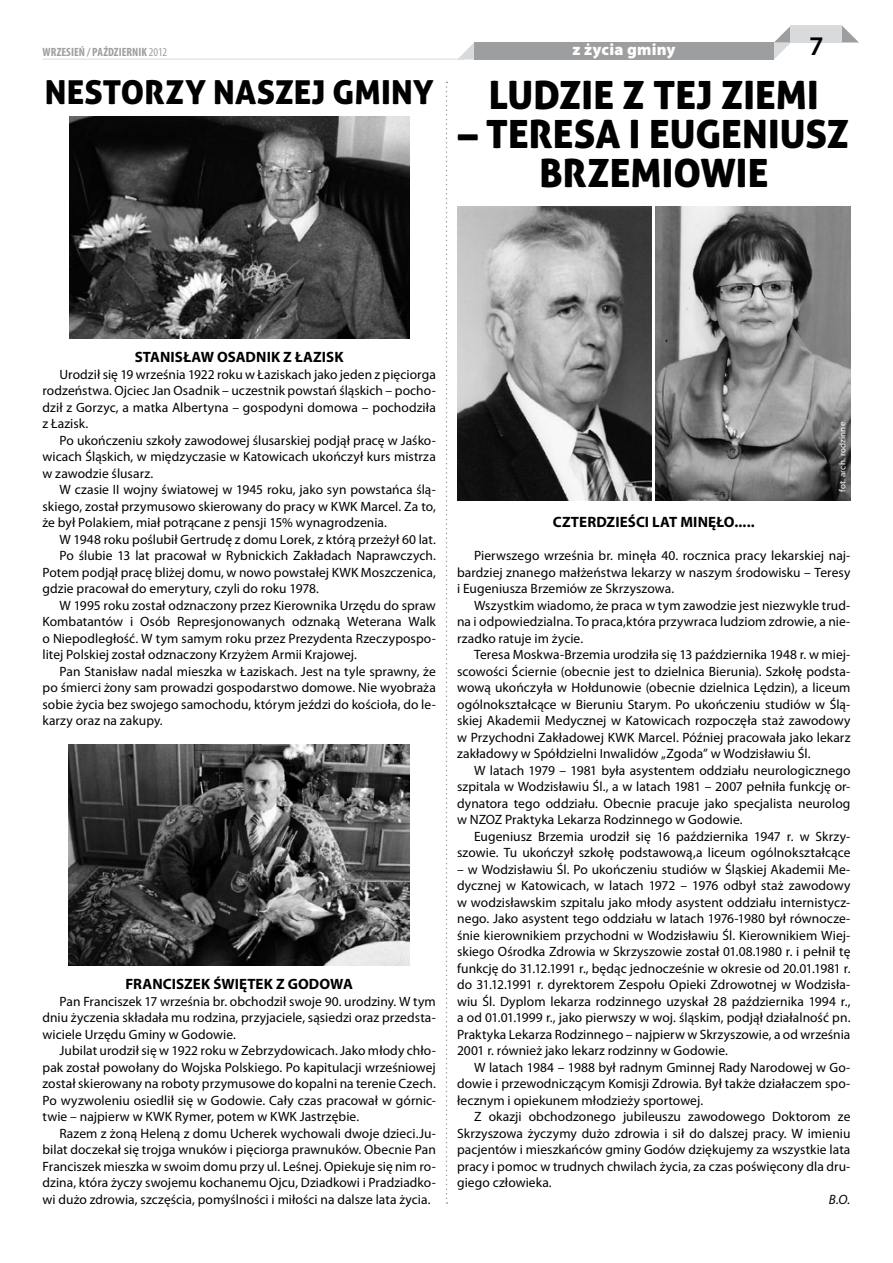
<style>
.page{position:relative;width:893px;height:1263px;background:#fff}
.page>*{position:absolute;margin:0;border:0;box-sizing:border-box;transform-origin:0 0}
.t1{font:39px/39px "Aller Display";letter-spacing:.005em;color:#000;text-align:center}
.t2{font:33px "Aller Display";letter-spacing:.005em;color:#000}
.t3{font:600 27px "Myriad Pro";color:#000}
.t4{font:900 16.5px "Myriad Pro";letter-spacing:.015em;color:#fff}
.t5{font:700 15px "Myriad Pro";letter-spacing:.005em;color:#000}
.t6{font:13.5px/16.5px "Myriad Pro";letter-spacing:.005em;color:#000;text-align:justify}
.t7{font:italic 13.5px "Myriad Pro";color:#000}
.t8{font:700 condensed 12px "Myriad Pro";letter-spacing:.005em;color:#9c9e9f}
.t9{font:9px "Myriad Pro";letter-spacing:.015em;color:#fff}
.s1{font-weight:400}
</style>
<div class="page">
<div style="left:474px;top:43px;width:300px;height:17px;background:#9c9e9f"></div>
<svg style="left:774px;top:26px;width:17px;height:33px"></svg>
<svg style="left:457px;top:43px;width:17px;height:17px"></svg>
<svg style="left:842px;top:26px;width:17px;height:17px"></svg>
<div style="left:791px;top:26px;width:51px;height:17px;background:#d9dadb"></div>
<hr style="left:43px;top:59px;width:421px;height:1px;background:#d9dadb">
<img style="left:69px;top:744px;width:340px;height:221px">
<img style="left:69px;top:117px;width:340px;height:221px">
<svg style="left:446px;top:82px;width:1px;height:1122px"></svg>
<img style="left:457px;top:206px;width:195px;height:294px">
<img style="left:656px;top:206px;width:194px;height:294px">
<p class="t8" style="left:43px;top:44px;width:126px">WRZESIEŃ / PAŹDZIERNIK <span class="s1">2012</span></p>
<h2 class="t2" style="left:45px;top:71px;width:390px">NESTORZY NASZEJ GMINY</h2>
<p class="t4" style="left:572px;top:40px;width:105px">z życia gminy</p>
<h3 class="t3" style="left:809px;top:29px;width:16px">7</h3>
<h1 class="t1" style="left:489px;top:75px;width:332px">LUDZIE Z TEJ ZIEMI</h1>
<h1 class="t1" style="left:458px;top:114px;width:393px">– TERESA I EUGENIUSZ<br>BRZEMIOWIE</h1>
<p class="t5" style="left:135px;top:347px;width:210px">STANISŁAW OSADNIK Z ŁAZISK</p>
<p class="t6" style="left:43px;top:366px;width:395px;text-indent:17px">Urodził się 19 września 1922 roku w Łaziskach jako jeden z pięciorga rodzeństwa. Ojciec Jan Osadnik – uczestnik powstań śląskich – pocho&shy;dził z Gorzyc, a matka Albertyna – gospodyni domowa – pochodziła z Łazisk.</p>
<p class="t6" style="left:43px;top:432px;width:395px;text-indent:17px">Po ukończeniu szkoły zawodowej ślusarskiej podjął pracę w Jaśko&shy;wicach Śląskich, w międzyczasie w Katowicach ukończył kurs mistrza w zawodzie ślusarz.</p>
<p class="t6" style="left:43px;top:481px;width:395px;text-indent:17px">W czasie II wojny światowej w 1945 roku, jako syn powstańca ślą&shy;skiego, został przymusowo skierowany do pracy w KWK Marcel. Za to, że był Polakiem, miał potrącane z pensji 15% wynagrodzenia.</p>
<p class="t6" style="left:60px;top:531px;width:378px">W 1948 roku poślubił Gertrudę z domu Lorek, z którą przeżył 60 lat.</p>
<p class="t6" style="left:60px;top:547px;width:378px">Po ślubie 13 lat pracował w Rybnickich Zakładach Naprawczych.</p>
<p class="t6" style="left:43px;top:564px;width:395px">Potem podjął pracę bliżej domu, w nowo powstałej KWK Moszczenica,</p>
<p class="t6" style="left:43px;top:580px;width:278px">gdzie pracował do emerytury, czyli do roku 1978.</p>
<p class="t6" style="left:60px;top:597px;width:378px">W 1995 roku został odznaczony przez Kierownika Urzędu do spraw</p>
<p class="t6" style="left:43px;top:613px;width:395px">Kombatantów i Osób Represjonowanych odznaką Weterana Walk</p>
<p class="t6" style="left:43px;top:630px;width:395px">o Niepodległość. W tym samym roku przez Prezydenta Rzeczypospo-</p>
<p class="t6" style="left:43px;top:646px;width:316px">litej Polskiej został odznaczony Krzyżem Armii Krajowej.</p>
<p class="t6" style="left:60px;top:663px;width:378px">Pan Stanisław nadal mieszka w Łaziskach. Jest na tyle sprawny, że</p>
<p class="t6" style="left:43px;top:679px;width:395px">po śmierci żony sam prowadzi gospodarstwo domowe. Nie wyobraża</p>
<p class="t6" style="left:43px;top:696px;width:395px">sobie życia bez swojego samochodu, którym jeździ do kościoła, do le-</p>
<p class="t6" style="left:43px;top:712px;width:122px">karzy oraz na zakupy.</p>
<p class="t5" style="left:125px;top:974px;width:229px">FRANCISZEK ŚWIĘTEK Z GODOWA</p>
<p class="t6" style="left:43px;top:993px;width:395px;text-indent:17px">Pan Franciszek 17 września br. obchodził swoje 90. urodziny. W tym dniu życzenia składała mu rodzina, przyjaciele, sąsiedzi oraz przedsta&shy;wiciele Urzędu Gminy w Godowie.</p>
<p class="t6" style="left:43px;top:1042px;width:395px;text-indent:17px">Jubilat urodził się w 1922 roku w Zebrzydowicach. Jako młody chło&shy;pak został powołany do Wojska Polskiego. Po kapitulacji wrześniowej został skierowany na roboty przymusowe do kopalni na terenie Czech.<br>Po wyzwoleniu osiedlił się w Godowie. Cały czas pracował w górnic&shy;twie – najpierw w KWK Rymer, potem w KWK Jastrzębie.</p>
<p class="t6" style="left:43px;top:1125px;width:395px;text-indent:17px">Razem z żoną Heleną z domu Ucherek wychowali dwoje dzieci.Ju&shy;bilat doczekał się trojga wnuków i pięciorga prawnuków. Obecnie Pan Franciszek mieszka w swoim domu przy ul. Leśnej. Opiekuje się nim ro&shy;dzina, która życzy swojemu kochanemu Ojcu, Dziadkowi i Pradziadko&shy;wi dużo zdrowia, szczęścia, pomyślności i miłości na dalsze lata życia.</p>
<p class="t9" style="left:837px;top:492px;width:72px;rotate:-90deg">fot. arch. rodzinne</p>
<p class="t5" style="left:553px;top:512px;width:203px">CZTERDZIEŚCI LAT MINĘŁO.....</p>
<p class="t6" style="left:457px;top:547px;width:395px;text-indent:17px">Pierwszego września br. minęła 40. rocznica pracy lekarskiej naj&shy;bardziej znanego małżeństwa lekarzy w naszym środowisku – Teresy i Eugeniusza Brzemiów ze Skrzyszowa.</p>
<p class="t6" style="left:457px;top:597px;width:395px;text-indent:17px">Wszystkim wiadomo, że praca w tym zawodzie jest niezwykle trud&shy;na i odpowiedzialna. To praca,która przywraca ludziom zdrowie, a nie&shy;rzadko ratuje im życie.</p>
<p class="t6" style="left:457px;top:646px;width:395px;text-indent:17px">Teresa Moskwa-Brzemia urodziła się 13 października 1948 r. w miej&shy;scowości Ściernie (obecnie jest to dzielnica Bierunia). Szkołę podsta&shy;wową ukończyła w Hołdunowie (obecnie dzielnica Lędzin), a liceum ogólnokształcące w Bieruniu Starym. Po ukończeniu studiów w Ślą&shy;skiej Akademii Medycznej w Katowicach rozpoczęła staż zawodowy w Przychodni Zakładowej KWK Marcel. Później pracowała jako lekarz zakładowy w Spółdzielni Inwalidów „Zgoda” w Wodzisławiu Śl.</p>
<p class="t6" style="left:457px;top:762px;width:395px;text-indent:17px">W latach 1979 – 1981 była asystentem oddziału neurologicznego szpitala w Wodzisławiu Śl., a w latach 1981 – 2007 pełniła funkcję or&shy;dynatora tego oddziału. Obecnie pracuje jako specjalista neurolog w NZOZ Praktyka Lekarza Rodzinnego w Godowie.</p>
<p class="t6" style="left:457px;top:828px;width:395px;text-align:right">Eugeniusz Brzemia urodził się 16 października 1947 r. w Skrzy&shy;szowie. Tu ukończył szkołę podstawową,a liceum ogólnokształcące</p>
<p class="t6" style="left:457px;top:861px;width:395px">– w Wodzisławiu Śl. Po ukończeniu studiów w Śląskiej Akademii Me&shy;dycznej w Katowicach, w latach 1972 – 1976 odbył staż zawodowy w wodzisławskim szpitalu jako młody asystent oddziału internistycz&shy;nego. Jako asystent tego oddziału w latach 1976-1980 był równocze&shy;śnie kierownikiem przychodni w Wodzisławiu Śl. Kierownikiem Wiej&shy;skiego Ośrodka Zdrowia w Skrzyszowie został 01.08.1980 r. i pełnił tę funkcję do 31.12.1991 r., będąc jednocześnie w okresie od 20.01.1981 r. do 31.12.1991 r. dyrektorem Zespołu Opieki Zdrowotnej w Wodzisła&shy;wiu Śl. Dyplom lekarza rodzinnego uzyskał 28 października 1994 r., a od 01.01.1999 r., jako pierwszy w woj. śląskim, podjął działalność pn.<br>Praktyka Lekarza Rodzinnego – najpierw w Skrzyszowie, a od września 2001 r. również jako lekarz rodzinny w Godowie.</p>
<p class="t6" style="left:457px;top:1059px;width:395px;text-indent:17px">W latach 1984 – 1988 był radnym Gminnej Rady Narodowej w Go&shy;dowie i przewodniczącym Komisji Zdrowia. Był także działaczem spo&shy;łecznym i opiekunem młodzieży sportowej.</p>
<p class="t6" style="left:457px;top:1108px;width:395px;text-indent:17px">Z okazji obchodzonego jubileuszu zawodowego Doktorom ze Skrzyszowa życzymy dużo zdrowia i sił do dalszej pracy. W imieniu pacjentów i mieszkańców gminy Godów dziękujemy za wszystkie lata pracy i pomoc w trudnych chwilach życia, za czas poświęcony dla dru&shy;giego człowieka.</p>
<p class="t7" style="left:829px;top:1191px;width:23px">B.O.</p>
</div>
